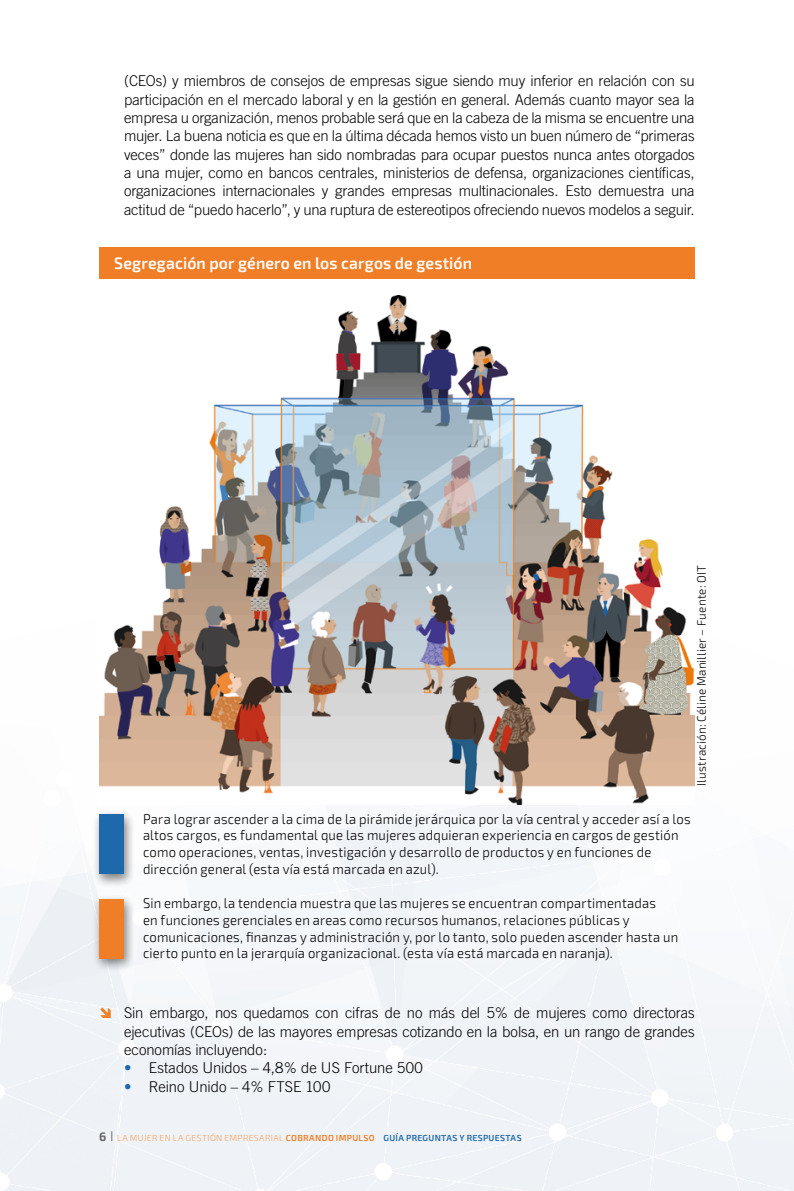
<style>
.page{position:relative;width:794px;height:1191px;background:#fff}
.page>*{position:absolute;margin:0;border:0;box-sizing:border-box;transform-origin:0 0}
.t1{font:600 16.62px "Exo 2.0";letter-spacing:.01em;color:#fff;scale:.95 1}
.t2{font:300 14.88px/18.4px "Trade Gothic";letter-spacing:-.005em;color:#000;text-align:justify}
.t3{font:300 14px/16.8px "Exo 2.0";letter-spacing:.015em;color:#000;scale:.93 1}
.t4{font:300 12.25px "Exo 2.0";letter-spacing:.02em;color:#000;scale:.95 1}
.t5{font:300 8.75px "Exo 2.0";letter-spacing:.04em;color:#f6a361}
.s1{font-weight:700;color:#1e69ab}
.s2{font-weight:700;font-size:12.25px;color:#686868}
.s3{font-size:14px;color:#686868}
.s4{font-weight:600;color:#f07e26}
.s5{font-weight:600;color:#1e69ab}
</style>
<div class="page">
<img style="left:0;top:668px;width:794px;height:523px">
<div style="left:93px;top:809px;width:43px;height:79px;background:#000;opacity:.5"></div>
<div style="left:99px;top:814px;width:25px;height:60px;background:#1e69ab"></div>
<div style="left:93px;top:893px;width:43px;height:79px;background:#000;opacity:.5"></div>
<div style="left:99px;top:899px;width:25px;height:59px;background:#f07e26"></div>
<img style="left:99px;top:296px;width:595px;height:508px">
<div style="left:99px;top:247px;width:595px;height:32px;background:#f07e26"></div>
<svg style="left:100px;top:1007px;width:11px;height:11px"></svg>
<p class="t2" style="left:124px;top:71px;width:572px">(CEOs) y miembros de consejos de empresas sigue siendo muy inferior en relación con su participación en el mercado laboral y en la gestión en general. Además cuanto mayor sea la empresa u organización, menos probable será que en la cabeza de la misma se encuentre una mujer. La buena noticia es que en la última década hemos visto un buen número de “primeras veces” donde las mujeres han sido nombradas para ocupar puestos nunca antes otorgados a una mujer, como en bancos centrales, ministerios de defensa, organizaciones científicas, organizaciones internacionales y grandes empresas multinacionales. Esto demuestra una actitud de “puedo hacerlo”, y una ruptura de estereotipos ofreciendo nuevos modelos a seguir.</p>
<p class="t1" style="left:114px;top:253px;width:378px">Segregación por género en los cargos de gestión</p>
<p class="t4" style="left:694px;top:786px;width:234px;rotate:-90deg">Ilustración: Céline Manillier – Fuente: OIT</p>
<p class="t3" style="left:143px;top:810px;width:590px">Para lograr ascender a la cima de la pirámide jerárquica por la vía central y acceder así a los altos cargos, es fundamental que las mujeres adquieran experiencia en cargos de gestión como operaciones, ventas, investigación y desarrollo de productos y en funciones de dirección general (esta vía está marcada en azul).</p>
<p class="t3" style="left:143px;top:895px;width:577px">Sin embargo, la tendencia muestra que las mujeres se encuentran compartimentadas<br>en funciones gerenciales en areas como recursos humanos, relaciones públicas y comunicaciones, finanzas y administración y, por lo tanto, solo pueden ascender hasta un cierto punto en la jerarquía organizacional. (esta vía está marcada en naranja).</p>
<p class="t2" style="left:124px;top:1003px;width:572px">Sin embargo, nos quedamos con cifras de no más del 5% de mujeres como directoras ejecutivas (CEOs) de las mayores empresas cotizando en la bolsa, en un rango de grandes economías incluyendo:</p>
<p class="t2" style="left:124px;top:1058px;width:300px"><span class="s1">•</span> Estados Unidos – 4,8% de US Fortune 500</p>
<p class="t2" style="left:124px;top:1077px;width:208px"><span class="s1">•</span> Reino Unido – 4% FTSE 100</p>
<p class="t5" style="left:99px;top:1133px;width:424px"><span class="s2">6</span> <span class="s3">I</span> LA MUJER EN LA GESTIÓN EMPRESARIAL <span class="s4">COBRANDO IMPULSO</span> <span class="s5">GUÍA PREGUNTAS Y RESPUESTAS</span></p>
</div>
